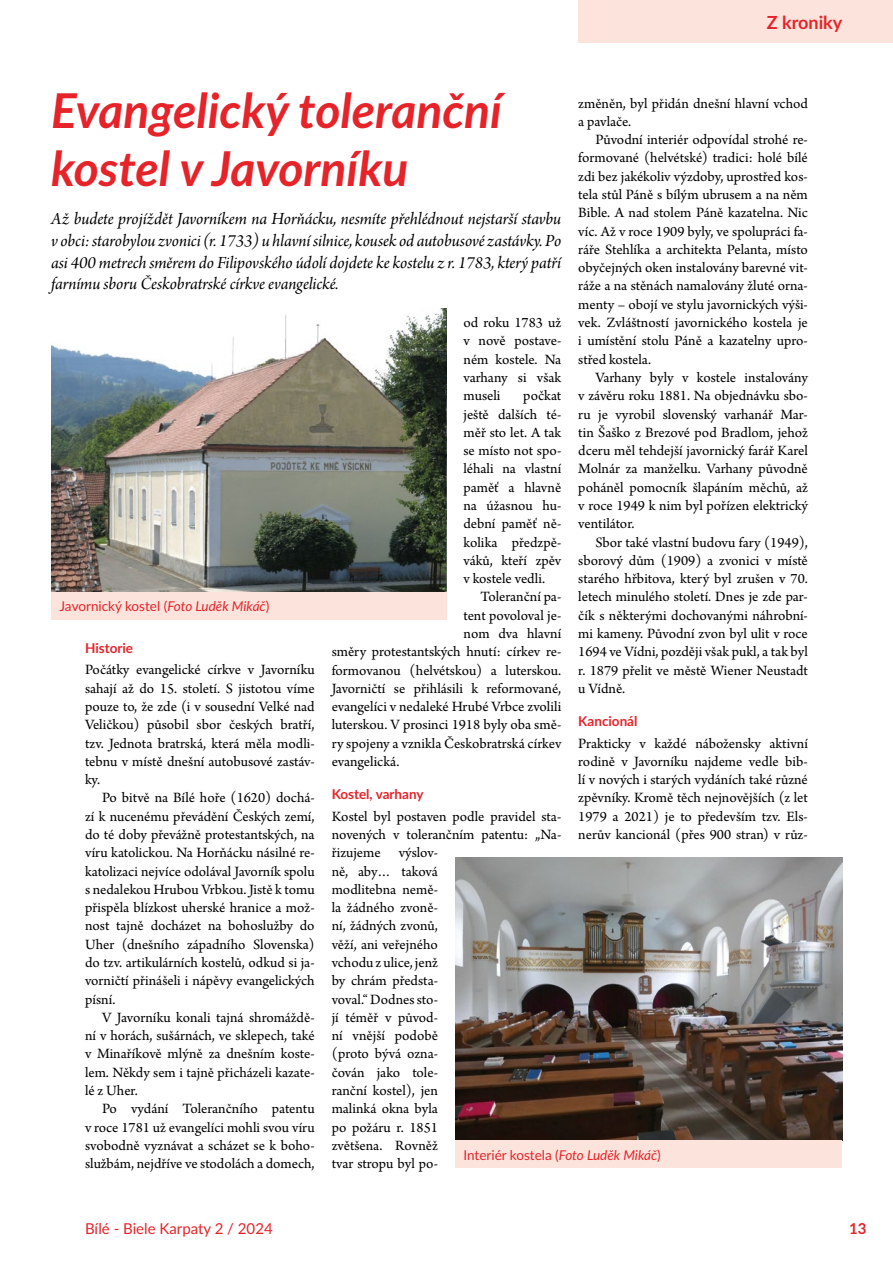
<style>
.page{position:relative;width:893px;height:1263px;background:#fff}
.page>*{position:absolute;margin:0;border:0;box-sizing:border-box;transform-origin:0 0}
.t1{font:italic 700 48px/57.6px "Lato";color:#e52329}
.t2{font:18px/21.6px "Arno Pro Italic Subhead";letter-spacing:-.005em;color:#000;text-align:justify}
.t3{font:700 18px "Lato";color:#e52329}
.t4{font:15px/18.3px "Arno Pro";color:#000;text-align:justify}
.t5{font:15px "Lato";color:#e52329}
.t6{font:700 15px "Lato";color:#e52329}
.t7{font:13.5px "Lato";color:#e52329}
.t8{font:700 13.5px "Lato";color:#e52329}
.s1{font-style:italic}
</style>
<div class="page">
<div style="left:578px;top:0;width:315px;height:43px;background:#fce4dc"></div>
<div style="left:51px;top:592px;width:395px;height:28px;background:#fce4dc"></div>
<img style="left:51px;top:309px;width:395px;height:283px">
<img style="left:455px;top:857px;width:387px;height:283px">
<div style="left:455px;top:1140px;width:387px;height:28px;background:#fce4dc"></div>
<p class="t3" style="left:767px;top:9px;width:77px">Z kroniky</p>
<h1 class="t1" style="left:51px;top:80px;width:452px">Evangelický toleranční kostel v Javorníku</h1>
<p class="t2" style="left:51px;top:209px;width:512px">Až budete projíždět Javorníkem na Horňácku, nesmíte přehlédnout nejstarší stavbu v obci: starobylou zvonici (r. 1733) u hlavní silnice, kousek od autobusové zastávky. Po asi 400 metrech směrem do Filipovského údolí dojdete ke kostelu z r. 1783, který patří farnímu sboru Českobratrské církve evangelické.</p>
<p class="t4" style="left:578px;top:95px;width:231px">změněn, byl přidán dnešní hlavní vchod a pavlače.</p>
<p class="t4" style="left:578px;top:131px;width:231px;text-indent:17px">Původní interiér odpovídal strohé re‑ formované (helvétské) tradici: holé bílé zdi bez jakékoliv výzdoby, uprostřed kos‑ tela stůl Páně s bílým ubrusem a na něm Bible. A nad stolem Páně kazatelna. Nic víc. Až v roce 1909 byly, ve spolupráci fa‑ ráře Stehlíka a architekta Pelanta, místo obyčejných oken instalovány barevné vit‑ ráže a na stěnách namalovány žluté orna‑ menty – obojí ve stylu javornických výši‑ vek. Zvláštností javornického kostela je i umístění stolu Páně a kazatelny upro‑ střed kostela.</p>
<p class="t4" style="left:578px;top:369px;width:231px;text-indent:17px">Varhany byly v kostele instalovány v závěru roku 1881. Na objednávku sbo‑ ru je vyrobil slovenský varhanář Mar‑ tin Šaško z Brezové pod Bradlom, jehož dceru měl tehdejší javornický farář Karel Molnár za manželku. Varhany původně poháněl pomocník šlapáním měchů, až v roce 1949 k nim byl pořízen elektrický ventilátor.</p>
<p class="t4" style="left:578px;top:534px;width:231px;text-indent:17px">Sbor také vlastní budovu fary (1949), sborový dům (1909) a zvonici v místě starého hřbitova, který byl zrušen v 70. letech minulého století. Dnes je zde par‑ čík s některými dochovanými náhrobní‑ mi kameny. Původní zvon byl ulit v roce 1694 ve Vídni, později však pukl, a tak byl r. 1879 přelit ve městě Wiener Neustadt u Vídně.</p>
<p class="t8" style="left:578px;top:711px;width:61px">Kancionál</p>
<p class="t4" style="left:578px;top:735px;width:231px">Prakticky v každé nábožensky aktivní rodině v Javorníku najdeme vedle bib‑ lí v nových i starých vydáních také různé zpěvníky. Kromě těch nejnovějších (z let 1979 a 2021) je to především tzv. Els‑ nerův kancionál (přes 900 stran) v růz‑</p>
<p class="t4" style="left:463px;top:314px;width:99px">od roku 1783 už v nově postave‑ ném kostele. Na varhany si však museli</p>
<p class="t4" style="left:463px;top:387px;width:99px;text-indent:60px">počkat ještě dalších té‑ měř sto let. A tak se místo not spo‑ léhali na vlastní paměť a hlavně na úžasnou hu‑ dební paměť ně‑ kolika předzpě‑ váků, kteří zpěv v kostele vedli.</p>
<p class="t4" style="left:480px;top:588px;width:82px">Toleranční pa‑</p>
<p class="t4" style="left:463px;top:607px;width:99px">tent povoloval je‑</p>
<p class="t4" style="left:463px;top:625px;width:99px">nom dva hlavní</p>
<p class="t4" style="left:332px;top:643px;width:231px">směry protestantských hnutí: církev re‑</p>
<p class="t4" style="left:332px;top:662px;width:231px">formovanou (helvétskou) a luterskou.</p>
<p class="t4" style="left:332px;top:680px;width:231px">Javorničtí se přihlásili k reformované,</p>
<p class="t4" style="left:332px;top:698px;width:231px">evangelíci v nedaleké Hrubé Vrbce zvolili</p>
<p class="t4" style="left:332px;top:716px;width:231px">luterskou. V prosinci 1918 byly oba smě‑</p>
<p class="t4" style="left:332px;top:735px;width:231px">ry spojeny a vznikla Českobratrská církev</p>
<p class="t4" style="left:332px;top:753px;width:69px">evangelická.</p>
<p class="t8" style="left:332px;top:784px;width:93px">Kostel, varhany</p>
<p class="t4" style="left:332px;top:808px;width:231px;text-align:left">Kostel byl postaven podle pravidel sta‑ novených v tolerančním patentu: „Na‑ řizujeme výslov‑<br>ně, aby… taková<br>modlitebna nemě‑<br>la žádného zvoně‑<br>ní, žádných zvonů,<br>věží, ani veřejného<br>vchodu z ulice, jenž<br>by chrám předsta‑<br>voval.“ Dodnes sto‑<br>jí téměř v původ‑<br>ní vnější podobě<br>(proto bývá ozna‑<br>čován jako tole‑<br>ranční kostel), jen<br>malinká okna byla<br>po požáru r. 1851<br>zvětšena. Rovněž<br>tvar stropu byl po‑</p>
<p class="t7" style="left:60px;top:596px;width:211px">Javornický kostel (<span class="s1">Foto Luděk Mikáč</span>)</p>
<p class="t8" style="left:85px;top:638px;width:50px">Historie</p>
<p class="t4" style="left:85px;top:662px;width:231px">Počátky evangelické církve v Javorníku sahají až do 15. století. S jistotou víme pouze to, že zde (i v sousední Velké nad Veličkou) působil sbor českých bratří, tzv. Jednota bratrská, která měla modli‑ tebnu v místě dnešní autobusové zastáv‑ ky.</p>
<p class="t4" style="left:85px;top:789px;width:231px;text-indent:17px">Po bitvě na Bílé hoře (1620) dochá‑ zí k nucenému převádění Českých zemí, do té doby převážně protestantských, na víru katolickou. Na Horňácku násilné re‑ katolizaci nejvíce odolával Javorník spolu s nedalekou Hrubou Vrbkou. Jistě k tomu přispěla blízkost uherské hranice a mož‑ nost tajně docházet na bohoslužby do Uher (dnešního západního Slovenska) do tzv. artikulárních kostelů, odkud si ja‑ vorničtí přinášeli i nápěvy evangelických písní.</p>
<p class="t4" style="left:85px;top:1009px;width:231px;text-indent:17px">V Javorníku konali tajná shromáždě‑ ní v horách, sušárnách, ve sklepech, také v Minaříkově mlýně za dnešním koste‑ lem. Někdy sem i tajně přicházeli kazate‑ lé z Uher.</p>
<p class="t4" style="left:85px;top:1100px;width:231px;text-indent:17px">Po vydání Tolerančního patentu v roce 1781 už evangelíci mohli svou víru svobodně vyznávat a scházet se k boho‑ službám, nejdříve ve stodolách a domech,</p>
<p class="t7" style="left:463px;top:1145px;width:199px">Interiér kostela (<span class="s1">Foto Luděk Mikáč</span>)</p>
<p class="t5" style="left:85px;top:1218px;width:189px">Bílé - Biele Karpaty 2 / 2024</p>
<p class="t6" style="left:849px;top:1217px;width:19px">13</p>
</div>
